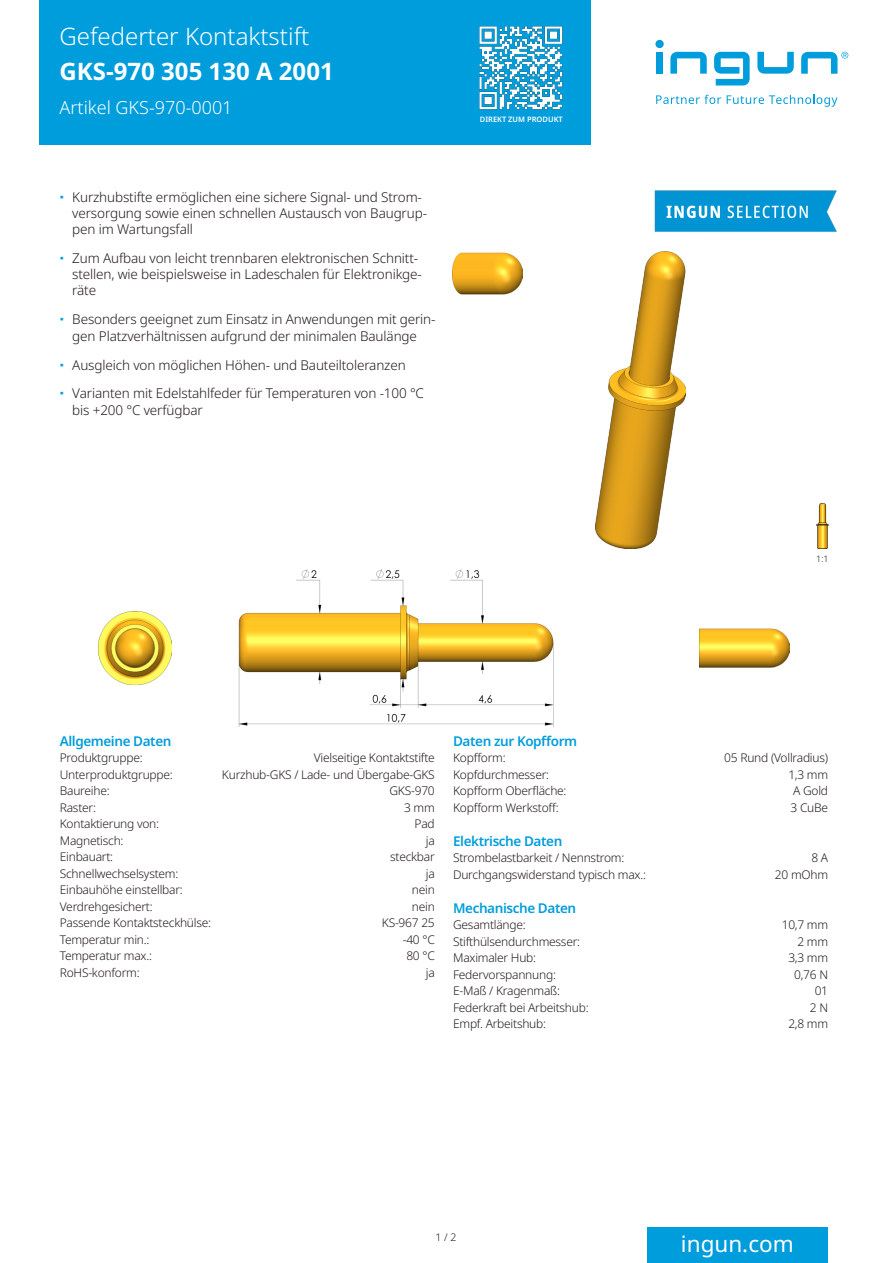
<style>
.page{position:relative;width:893px;height:1263px;background:#fff}
.page>*{position:absolute;margin:0;border:0;box-sizing:border-box;transform-origin:0 0}
.t1{font:300 24px "Noto Sans";color:#fff}
.t2{font:700 24px "Noto Sans";color:#fff}
.t3{font:22.5px "Noto Sans";color:#fff}
.t4{font:300 18px "Noto Sans";color:#fff}
.t5{font:300 13.5px/16.2px "Noto Sans";letter-spacing:-.01em;color:#23181c}
.t6{font:600 13.5px "Noto Sans";letter-spacing:-.03em;color:#009ddc}
.t7{font:300 12px "Noto Sans";letter-spacing:-.02em;color:#23181c}
.t8{font:300 10.5px "Noto Sans";color:#23181c}
.t9{font:300 9px "Noto Sans";color:#231f20}
.t10{font:600 7.5px "Noto Sans";color:#fff}
</style>
<div class="page">
<div style="left:40px;top:0;width:551px;height:145px;background:#009ddc"></div>
<div style="left:647px;top:1228px;width:181px;height:35px;background:#009ddc"></div>
<img style="left:480px;top:27px;width:83px;height:83px">
<img style="left:654px;top:190px;width:183px;height:42px">
<div style="left:656px;top:52px;width:7px;height:22px;background:#009ddc"></div>
<svg style="left:670px;top:52px;width:37px;height:22px"></svg>
<svg style="left:714px;top:52px;width:36px;height:34px"></svg>
<svg style="left:757px;top:52px;width:37px;height:22px"></svg>
<div style="left:655px;top:40px;width:9px;height:8px;background:#009ddc;border-radius:50%"></div>
<svg style="left:801px;top:52px;width:47px;height:22px"></svg>
<svg style="left:656px;top:95px;width:65px;height:9px"></svg>
<svg style="left:727px;top:95px;width:110px;height:12px"></svg>
<img style="left:98px;top:611px;width:74px;height:74px">
<img style="left:238px;top:569px;width:316px;height:158px">
<img style="left:699px;top:628px;width:90px;height:40px">
<img style="left:595px;top:251px;width:90px;height:298px">
<img style="left:453px;top:252px;width:69px;height:43px">
<img style="left:817px;top:503px;width:11px;height:46px">
<h1 class="t1" style="left:60px;top:23px;width:251px">Gefederter Kontaktstift</h1>
<h1 class="t2" style="left:60px;top:57px;width:276px">GKS-970 305 130 A 2001</h1>
<h3 class="t4" style="left:60px;top:97px;width:175px">Artikel GKS-970-0001</h3>
<p class="t5" style="left:72px;top:189px;width:356px">Kurzhubstifte ermöglichen eine sichere Signal- und Strom&shy;versorgung sowie einen schnellen Austausch von Baugrup&shy;pen im Wartungsfall</p>
<p class="t5" style="left:72px;top:250px;width:351px">Zum Aufbau von leicht trennbaren elektronischen Schnitt&shy;stellen, wie beispielsweise in Ladeschalen für Elektronikge&shy;räte</p>
<p class="t5" style="left:72px;top:312px;width:365px">Besonders geeignet zum Einsatz in Anwendungen mit gerin&shy;gen Platzverhältnissen aufgrund der minimalen Baulänge</p>
<p class="t5" style="left:72px;top:350px;width:353px;line-height:29px">Ausgleich von möglichen Höhen- und Bauteiltoleranzen<br>Varianten mit Edelstahlfeder für Temperaturen von -100 °C</p>
<p class="t5" style="left:72px;top:402px;width:132px">bis +200 °C verfügbar</p>
<p class="t10" style="left:480px;top:115px;width:84px">DIREKT ZUM PRODUKT</p>
<p class="t9" style="left:816px;top:553px;width:14px">1:1</p>
<p class="t6" style="left:60px;top:733px;width:113px">Allgemeine Daten</p>
<p class="t7" style="left:60px;top:751px;width:84px">Produktgruppe:</p>
<p class="t7" style="left:314px;top:751px;width:123px">Vielseitige Kontaktstifte</p>
<p class="t7" style="left:60px;top:768px;width:115px">Unterproduktgruppe:</p>
<p class="t7" style="left:222px;top:768px;width:214px">Kurzhub-GKS / Lade- und Übergabe-GKS</p>
<p class="t7" style="left:60px;top:784px;width:51px">Baureihe:</p>
<p class="t7" style="left:390px;top:784px;width:47px">GKS-970</p>
<p class="t7" style="left:60px;top:801px;width:38px">Raster:</p>
<p class="t7" style="left:404px;top:801px;width:32px">3 mm</p>
<p class="t7" style="left:60px;top:817px;width:101px">Kontaktierung von:</p>
<p class="t7" style="left:415px;top:817px;width:22px">Pad</p>
<p class="t7" style="left:60px;top:834px;width:65px">Magnetisch:</p>
<p class="t7" style="left:426px;top:834px;width:10px">ja</p>
<p class="t7" style="left:60px;top:850px;width:55px">Einbauart:</p>
<p class="t7" style="left:390px;top:850px;width:46px">steckbar</p>
<p class="t7" style="left:60px;top:867px;width:120px">Schnellwechselsystem:</p>
<p class="t7" style="left:426px;top:867px;width:10px">ja</p>
<p class="t7" style="left:60px;top:883px;width:124px">Einbauhöhe einstellbar:</p>
<p class="t7" style="left:412px;top:883px;width:25px">nein</p>
<p class="t7" style="left:60px;top:900px;width:94px">Verdrehgesichert:</p>
<p class="t7" style="left:412px;top:900px;width:25px">nein</p>
<p class="t7" style="left:60px;top:916px;width:153px">Passende Kontaktsteckhülse:</p>
<p class="t7" style="left:382px;top:916px;width:54px">KS-967 25</p>
<p class="t7" style="left:60px;top:933px;width:91px">Temperatur min.:</p>
<p class="t7" style="left:403px;top:933px;width:34px">-40 °C</p>
<p class="t7" style="left:60px;top:949px;width:94px">Temperatur max.:</p>
<p class="t7" style="left:406px;top:949px;width:30px">80 °C</p>
<p class="t7" style="left:60px;top:966px;width:81px">RoHS-konform:</p>
<p class="t7" style="left:426px;top:966px;width:10px">ja</p>
<p class="t6" style="left:453px;top:733px;width:126px">Daten zur Kopfform</p>
<p class="t7" style="left:453px;top:751px;width:54px">Kopfform:</p>
<p class="t7" style="left:724px;top:751px;width:105px">05 Rund (Vollradius)</p>
<p class="t7" style="left:453px;top:768px;width:98px">Kopfdurchmesser:</p>
<p class="t7" style="left:788px;top:768px;width:41px">1,3 mm</p>
<p class="t7" style="left:453px;top:784px;width:115px">Kopfform Oberfläche:</p>
<p class="t7" style="left:793px;top:784px;width:36px">A Gold</p>
<p class="t7" style="left:453px;top:801px;width:107px">Kopfform Werkstoff:</p>
<p class="t7" style="left:790px;top:801px;width:39px">3 CuBe</p>
<p class="t6" style="left:453px;top:833px;width:111px">Elektrische Daten</p>
<p class="t7" style="left:453px;top:851px;width:173px">Strombelastbarkeit / Nennstrom:</p>
<p class="t7" style="left:811px;top:851px;width:18px">8 A</p>
<p class="t7" style="left:453px;top:868px;width:194px">Durchgangswiderstand typisch max.:</p>
<p class="t7" style="left:775px;top:868px;width:55px">20 mOhm</p>
<p class="t6" style="left:453px;top:900px;width:125px">Mechanische Daten</p>
<p class="t7" style="left:453px;top:918px;width:74px">Gesamtlänge:</p>
<p class="t7" style="left:782px;top:918px;width:48px">10,7 mm</p>
<p class="t7" style="left:453px;top:934px;width:129px">Stifthülsendurchmesser:</p>
<p class="t7" style="left:797px;top:934px;width:32px">2 mm</p>
<p class="t7" style="left:453px;top:951px;width:85px">Maximaler Hub:</p>
<p class="t7" style="left:788px;top:951px;width:41px">3,3 mm</p>
<p class="t7" style="left:453px;top:967px;width:104px">Federvorspannung:</p>
<p class="t7" style="left:794px;top:967px;width:35px">0,76 N</p>
<p class="t7" style="left:453px;top:984px;width:108px">E-Maß / Kragenmaß:</p>
<p class="t7" style="left:815px;top:984px;width:15px">01</p>
<p class="t7" style="left:453px;top:1000px;width:137px">Federkraft bei Arbeitshub:</p>
<p class="t7" style="left:810px;top:1000px;width:20px">2 N</p>
<p class="t7" style="left:453px;top:1017px;width:94px">Empf. Arbeitshub:</p>
<p class="t7" style="left:788px;top:1017px;width:41px">2,8 mm</p>
<p class="t8" style="left:435px;top:1231px;width:23px">1 / 2</p>
<h2 class="t3" style="left:681px;top:1231px;width:114px">ingun.com</h2>
</div>
